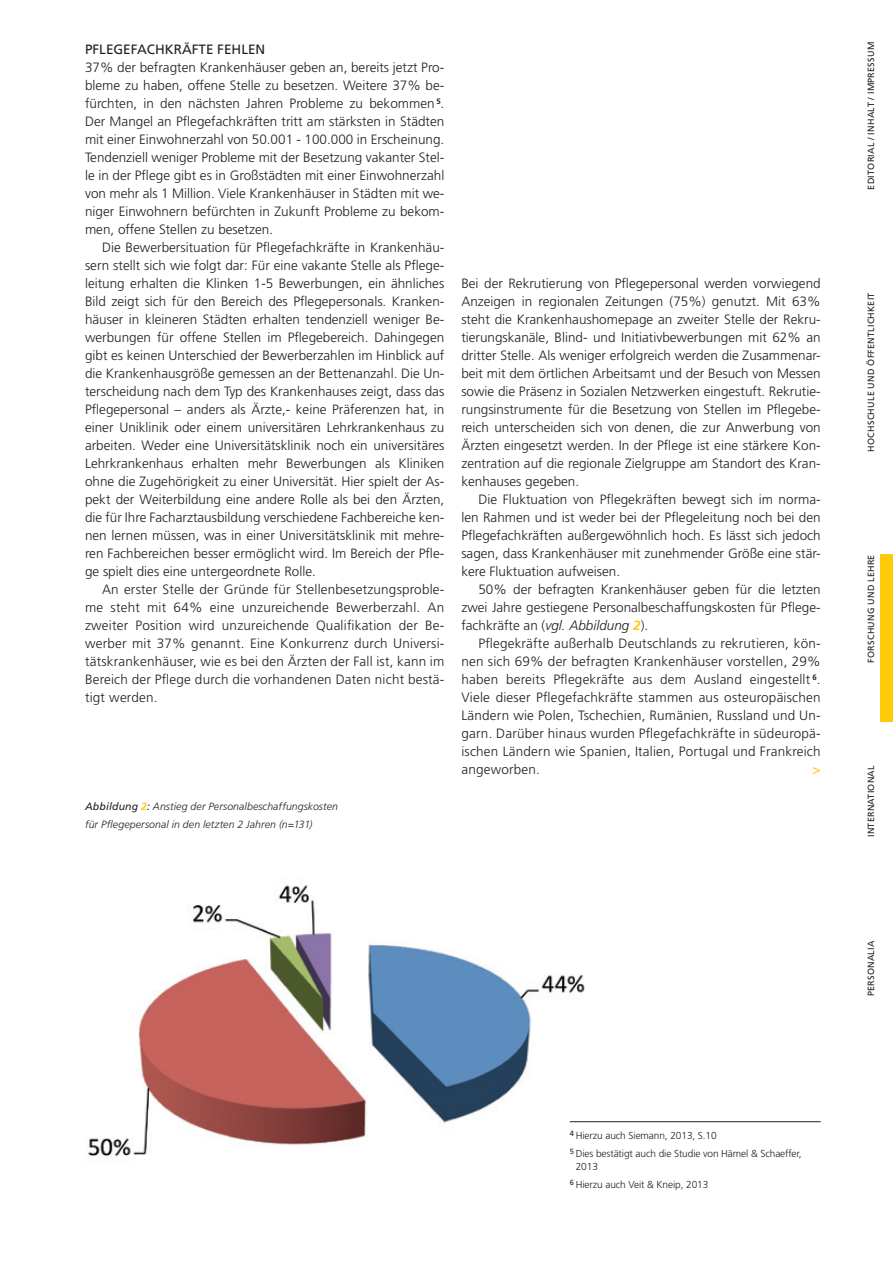
<style>
.page{position:relative;width:893px;height:1263px;background:#fff}
.page>*{position:absolute;margin:0;border:0;box-sizing:border-box;transform-origin:0 0}
.t1{font:300 13.5px/18px "Frutiger LT";color:#231f20;text-align:justify}
.t2{font:13.5px "Frutiger LT";color:#231f20}
.t3{font:13.5px "Frutiger LT";color:#feca0a}
.t4{font:italic 300 10.5px/18px "Frutiger LT";letter-spacing:.015em;color:#231f20}
.t5{font:300 10.2px/18px "Frutiger LT";letter-spacing:-.01em;color:#231f20}
.t6{font:9px "Frutiger LT";letter-spacing:.025em;color:#231f20}
.s1{font-weight:400}
.s2{font-weight:700;color:#feca0a}
.s3{font-style:italic}
.s4{font-weight:700;font-style:italic;color:#feca0a}
</style>
<div class="page">
<div style="left:880px;top:554px;width:13px;height:168px;background:#feca0a"></div>
<img style="left:88px;top:885px;width:499px;height:272px">
<hr style="left:570px;top:1121px;width:251px;height:1px;background:#231f20">
<p class="t2" style="left:85px;top:41px;width:182px">PFLEGEFACHKRÄFTE FEHLEN</p>
<p class="t1" style="left:85px;top:59px;width:361px">37% der befragten Krankenhäuser geben an, bereits jetzt Pro&shy;bleme zu haben, offene Stelle zu besetzen. Weitere 37% be&shy;fürchten, in den nächsten Jahren Probleme zu bekommen <sup>5</sup>.<br>Der Mangel an Pflegefachkräften tritt am stärksten in Städten mit einer Einwohnerzahl von 50.001 - 100.000 in Erscheinung.<br>Tendenziell weniger Probleme mit der Besetzung vakanter Stel&shy;le in der Pflege gibt es in Großstädten mit einer Einwohnerzahl von mehr als 1 Million. Viele Krankenhäuser in Städten mit we&shy;niger Einwohnern befürchten in Zukunft Probleme zu bekom&shy;men, offene Stellen zu besetzen.</p>
<p class="t1" style="left:85px;top:238px;width:361px;text-indent:17px">Die Bewerbersituation für Pflegefachkräfte in Krankenhäu&shy;sern stellt sich wie folgt dar: Für eine vakante Stelle als Pflege&shy;leitung erhalten die Klinken 1-5 Bewerbungen, ein ähnliches Bild zeigt sich für den Bereich des Pflegepersonals. Kranken&shy;häuser in kleineren Städten erhalten tendenziell weniger Be&shy;werbungen für offene Stellen im Pflegebereich. Dahingegen gibt es keinen Unterschied der Bewerberzahlen im Hinblick auf die Krankenhausgröße gemessen an der Bettenanzahl. Die Un&shy;terscheidung nach dem Typ des Krankenhauses zeigt, dass das Pflegepersonal – anders als Ärzte,- keine Präferenzen hat, in einer Uniklinik oder einem universitären Lehrkrankenhaus zu arbeiten. Weder eine Universitätsklinik noch ein universitäres Lehrkrankenhaus erhalten mehr Bewerbungen als Kliniken ohne die Zugehörigkeit zu einer Universität. Hier spielt der As&shy;pekt der Weiterbildung eine andere Rolle als bei den Ärzten, die für Ihre Facharztausbildung verschiedene Fachbereiche ken&shy;nen lernen müssen, was in einer Universitätsklinik mit mehre&shy;ren Fachbereichen besser ermöglicht wird. Im Bereich der Pfle&shy;ge spielt dies eine untergeordnete Rolle.</p>
<p class="t1" style="left:85px;top:580px;width:361px;text-indent:17px">An erster Stelle der Gründe für Stellenbesetzungsproble&shy;me steht mit 64% eine unzureichende Bewerberzahl. An zweiter Position wird unzureichende Qualifikation der Be&shy;werber mit 37% genannt. Eine Konkurrenz durch Universi&shy;tätskrankenhäuser, wie es bei den Ärzten der Fall ist, kann im Bereich der Pflege durch die vorhandenen Daten nicht bestä&shy;tigt werden.</p>
<p class="t4" style="left:85px;top:797px;width:255px"><span class="s1">Abbildung</span> <span class="s2">2</span><span class="s1">:</span> Anstieg der Personalbeschaffungskosten für Pflegepersonal in den letzten 2 Jahren (n=131)</p>
<p class="t1" style="left:461px;top:274px;width:361px">Bei der Rekrutierung von Pflegepersonal werden vorwiegend Anzeigen in regionalen Zeitungen (75%) genutzt. Mit 63% steht die Krankenhaushomepage an zweiter Stelle der Rekru&shy;tierungskanäle, Blind- und Initiativbewerbungen mit 62% an dritter Stelle. Als weniger erfolgreich werden die Zusammenar&shy;beit mit dem örtlichen Arbeitsamt und der Besuch von Messen sowie die Präsenz in Sozialen Netzwerken eingestuft. Rekrutie&shy;rungsinstrumente für die Besetzung von Stellen im Pflegebe&shy;reich unterscheiden sich von denen, die zur Anwerbung von Ärzten eingesetzt werden. In der Pflege ist eine stärkere Kon&shy;zentration auf die regionale Zielgruppe am Standort des Kran&shy;kenhauses gegeben.</p>
<p class="t1" style="left:461px;top:490px;width:361px;text-indent:17px">Die Fluktuation von Pflegekräften bewegt sich im norma&shy;len Rahmen und ist weder bei der Pflegeleitung noch bei den Pflegefachkräften außergewöhnlich hoch. Es lässt sich jedoch sagen, dass Krankenhäuser mit zunehmender Größe eine stär&shy;kere Fluktuation aufweisen.</p>
<p class="t1" style="left:461px;top:580px;width:361px;text-indent:17px">50% der befragten Krankenhäuser geben für die letzten zwei Jahre gestiegene Personalbeschaffungskosten für Pflege&shy;fachkräfte an (<span class="s3">vgl. Abbildung</span> <span class="s4">2</span>).</p>
<p class="t1" style="left:461px;top:634px;width:361px;text-indent:17px">Pflegekräfte außerhalb Deutschlands zu rekrutieren, kön&shy;nen sich 69% der befragten Krankenhäuser vorstellen, 29% haben bereits Pflegekräfte aus dem Ausland eingestellt <sup>6</sup>.<br>Viele dieser Pflegefachkräfte stammen aus osteuropäischen Ländern wie Polen, Tschechien, Rumänien, Russland und Un&shy;garn. Darüber hinaus wurden Pflegefachkräfte in südeuropä&shy;ischen Ländern wie Spanien, Italien, Portugal und Frankreich angeworben.</p>
<p class="t3" style="left:813px;top:761px;width:10px">&gt;</p>
<p class="t6" style="left:866px;top:190px;width:149px;rotate:-90deg">EDITORIAL / INHALT / IMPRESSUM</p>
<p class="t6" style="left:866px;top:451px;width:160px;rotate:-90deg">HOCHSCHULE UND ÖFFENTLICHKEIT</p>
<p class="t6" style="left:866px;top:662px;width:109px;rotate:-90deg">FORSCHUNG UND LEHRE</p>
<p class="t6" style="left:866px;top:837px;width:73px;rotate:-90deg">INTERNATIONAL</p>
<p class="t6" style="left:866px;top:996px;width:57px;rotate:-90deg">PERSONALIA</p>
<p class="t5" style="left:570px;top:1127px;width:233px"><sup>4</sup> Hierzu auch Siemann, 2013, S.10<br><sup>5</sup> Dies bestätigt auch die Studie von Hämel &amp; Schaeffer,</p>
<p class="t5" style="left:570px;top:1158px;width:140px;text-indent:6px">2013<br><sup>6</sup> Hierzu auch Veit &amp; Kneip, 2013</p>
</div>
